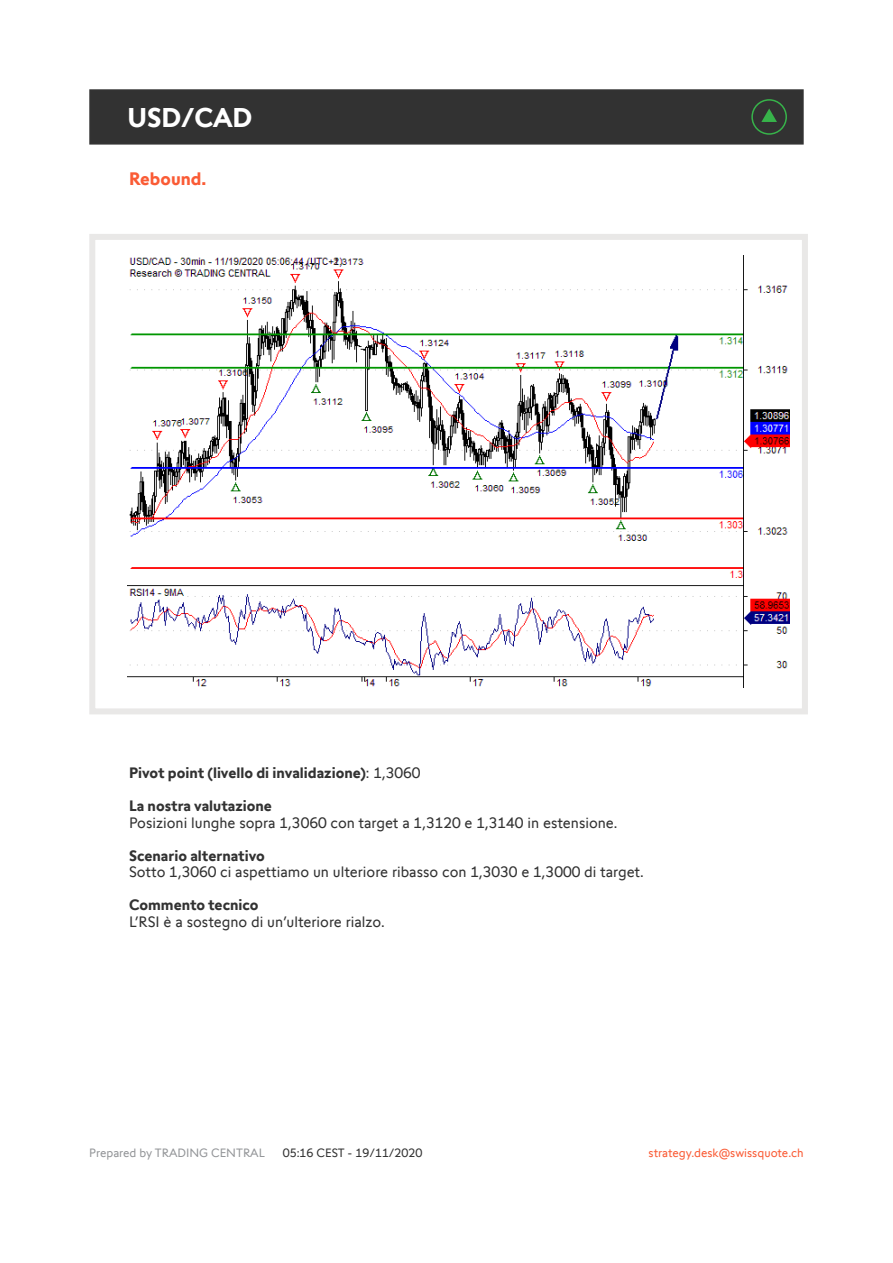
<style>
.page{position:relative;width:893px;height:1263px;background:#fff}
.page>*{position:absolute;margin:0;border:0;box-sizing:border-box;transform-origin:0 0}
.t1{font:700 27px "Swissquote CT";color:#fff}
.t2{font:700 18px "Swissquote CT";color:#fa5b35}
.t3{font:15px "Swissquote CT";color:#323232}
.t4{font:700 15px "Swissquote CT";color:#323232}
.t5{font:12px "Swissquote CT";color:#fa5b35}
.t6{font:12px "Swissquote CT";color:#939598}
.t7{font:12px "Swissquote CT";color:#323232}
.s1{font-weight:400}
</style>
<div class="page">
<div style="left:89px;top:234px;width:719px;height:480px;border:6px solid #e9e8e7"></div>
<div style="left:89px;top:89px;width:715px;height:56px;background:#323232;border:2px solid #323232"></div>
<img style="left:128px;top:255px;width:661px;height:432px">
<svg style="left:751px;top:99px;width:36px;height:36px"></svg>
<h1 class="t1" style="left:128px;top:101px;width:126px">USD/CAD</h1>
<p class="t2" style="left:129px;top:168px;width:79px">Rebound.</p>
<p class="t4" style="left:129px;top:764px;width:293px">Pivot point (livello di invalidazione)<span class="s1">: 1,3060</span></p>
<p class="t4" style="left:129px;top:797px;width:144px">La nostra valutazione</p>
<p class="t3" style="left:129px;top:814px;width:490px">Posizioni lunghe sopra 1,3060 con target a 1,3120 e 1,3140 in estensione.</p>
<p class="t4" style="left:129px;top:846px;width:137px">Scenario alternativo</p>
<p class="t3" style="left:129px;top:863px;width:516px">Sotto 1,3060 ci aspettiamo un ulteriore ribasso con 1,3030 e 1,3000 di target.</p>
<p class="t4" style="left:129px;top:896px;width:131px">Commento tecnico</p>
<p class="t3" style="left:129px;top:913px;width:257px">L’RSI è a sostegno di un’ulteriore rialzo.</p>
<p class="t6" style="left:89px;top:1145px;width:177px">Prepared by TRADING CENTRAL</p>
<p class="t7" style="left:283px;top:1145px;width:141px">05:16 CEST - 19/11/2020</p>
<p class="t5" style="left:649px;top:1145px;width:157px">strategy.desk@swissquote.ch</p>
</div>
